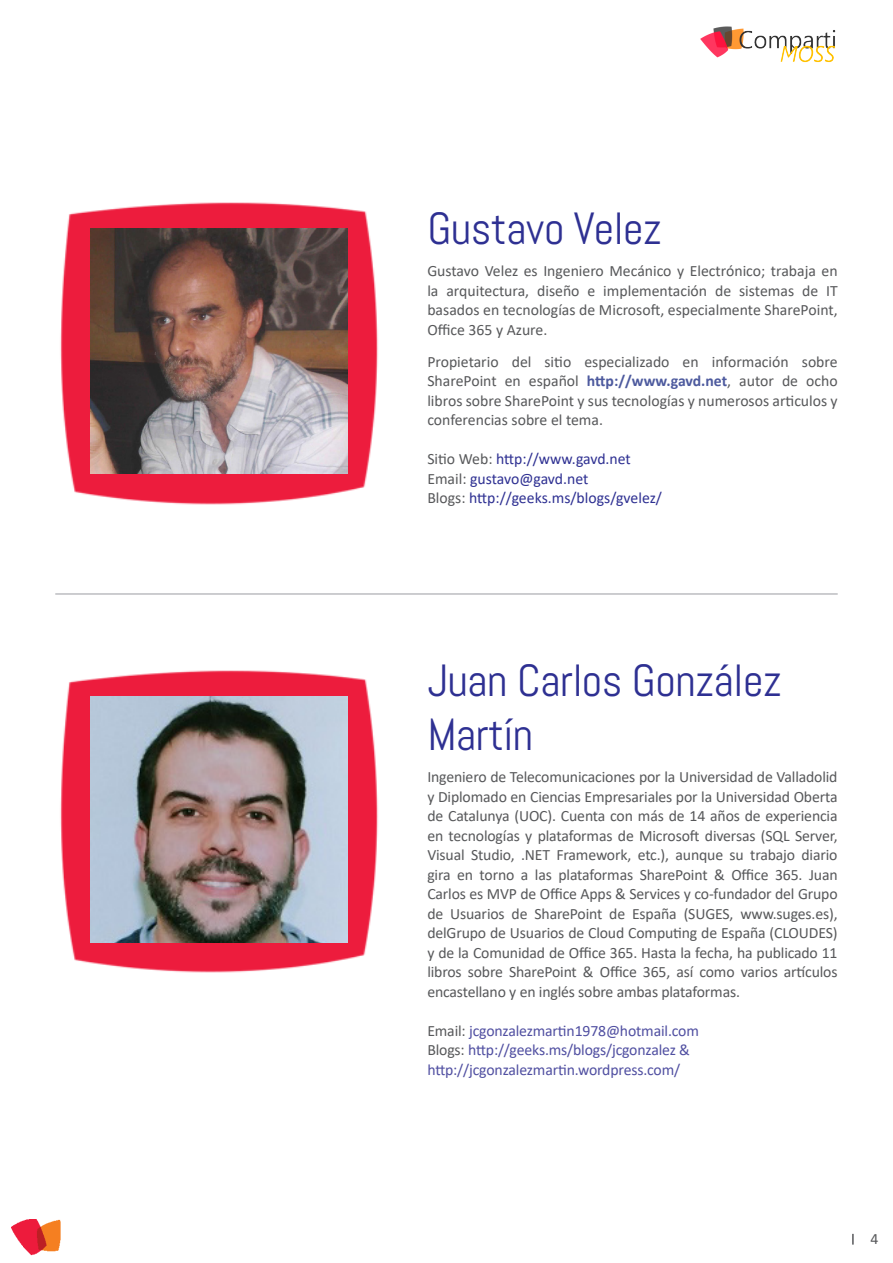
<style>
.page{position:relative;width:893px;height:1263px;background:#fff}
.page>*{position:absolute;margin:0;border:0;box-sizing:border-box;transform-origin:0 0}
.text{font:45px/54px "Abel";letter-spacing:-.01em;color:#2e3092}
.text-2{font:15.75px/19.5px "Calibri";color:#57585a;text-align:justify}
.text-3{font:15.75px "Calibri";letter-spacing:-.01em;color:#504fa1}
.text-4{font:15.75px "Calibri";color:#2e3092}
.s1{font-weight:700;color:#4d5a9e}
.s2{color:#57585a}
</style>
<div class="page">
<img style="left:12px;top:1219px;width:49px;height:36px">
<svg style="left:852px;top:1234px;width:2px;height:10px"></svg>
<img style="left:700px;top:26px;width:136px;height:36px">
<img style="left:60px;top:202px;width:318px;height:303px">
<img style="left:60px;top:670px;width:318px;height:303px">
<img style="left:91px;top:228px;width:256px;height:245px">
<hr style="left:55px;top:593px;width:783px;height:2px;background:#bcbdc0">
<img style="left:91px;top:697px;width:256px;height:245px">
<p class="text" style="left:427px;top:202px;width:236px">Gustavo Velez</p>
<p class="text-2" style="left:427px;top:261px;width:412px">Gustavo Velez es Ingeniero Mecánico y Electrónico; trabaja en la arquitectura, diseño e implementación de sistemas de IT basados en tecnologías de Microsoft, especialmente SharePoint, Office 365 y Azure.</p>
<p class="text-2" style="left:427px;top:352px;width:412px">Propietario del sitio especializado en información sobre SharePoint en español <span class="s1">http://www.gavd.net</span>, autor de ocho libros sobre SharePoint y sus tecnologías y numerosos articulos y conferencias sobre el tema.</p>
<p class="text-4" style="left:427px;top:448px;width:205px"><span class="s2">Sitio Web:</span> http://www.gavd.net</p>
<p class="text-4" style="left:427px;top:468px;width:163px"><span class="s2">Email:</span> gustavo@gavd.net</p>
<p class="text-4" style="left:427px;top:487px;width:236px"><span class="s2">Blogs:</span> http://geeks.ms/blogs/gvelez/</p>
<p class="text" style="left:427px;top:654px;width:356px">Juan Carlos González<br>Martín</p>
<p class="text-2" style="left:427px;top:767px;width:412px">Ingeniero de Telecomunicaciones por la Universidad de Valladolid y Diplomado en Ciencias Empresariales por la Universidad Oberta de Catalunya (UOC). Cuenta con más de 14 años de experiencia en tecnologías y plataformas de Microsoft diversas (SQL Server, Visual Studio, .NET Framework, etc.), aunque su trabajo diario gira en torno a las plataformas SharePoint &amp; Office 365. Juan Carlos es MVP de Office Apps &amp; Services y co-fundador del Grupo de Usuarios de SharePoint de España (SUGES, www.suges.es), delGrupo de Usuarios de Cloud Computing de España (CLOUDES) y de la Comunidad de Office 365. Hasta la fecha, ha publicado 11 libros sobre SharePoint &amp; Office 365, así como varios artículos encastellano y en inglés sobre ambas plataformas.</p>
<p class="text-3" style="left:427px;top:1020px;width:273px"><span class="s2">Email:</span> jcgonzalezmartin1978@hotmail.com</p>
<p class="text-3" style="left:427px;top:1039px;width:264px"><span class="s2">Blogs:</span> http://geeks.ms/blogs/jcgonzalez &amp;</p>
<p class="text-3" style="left:427px;top:1059px;width:254px">http://jcgonzalezmartin.wordpress.com/</p>
<p class="text-2" style="left:870px;top:1228px;width:9px">4</p>
</div>
